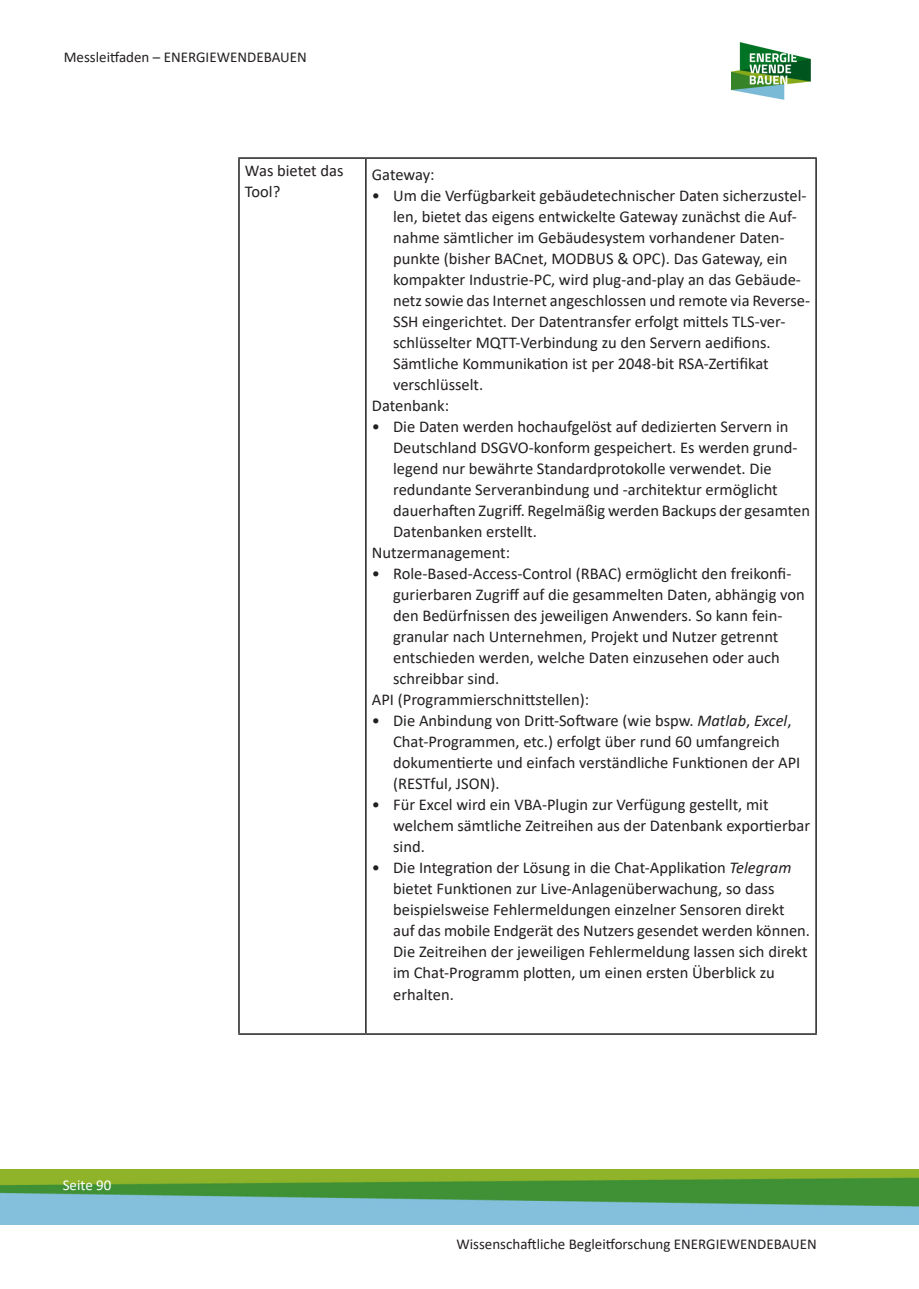
<style>
.page{position:relative;width:919px;height:1289px;background:#fff}
.page>*{position:absolute;margin:0;border:0;box-sizing:border-box;transform-origin:0 0}
.t1{font:16.5px/21px "Calibri";color:#231f20}
.t2{font:15px "Calibri";color:#231f20}
.t3{font:15px "Calibri";color:#fff}
.s1{font-style:italic}
</style>
<div class="page">
<img style="left:0;top:1169px;width:918px;height:54px">
<img style="left:731px;top:43px;width:80px;height:57px">
<hr style="left:238px;top:157px;width:128px;height:2px;background:#231f20">
<hr style="left:238px;top:159px;width:2px;height:874px;background:#231f20">
<hr style="left:366px;top:157px;width:450px;height:2px;background:#231f20">
<hr style="left:365px;top:159px;width:1px;height:874px;background:#231f20">
<hr style="left:815px;top:159px;width:1px;height:874px;background:#231f20">
<hr style="left:238px;top:1033px;width:128px;height:1px;background:#231f20">
<hr style="left:366px;top:1033px;width:450px;height:1px;background:#231f20">
<p class="t2" style="left:64px;top:47px;width:244px">Messleitfaden – ENERGIEWENDEBAUEN</p>
<p class="t3" style="left:63px;top:1174px;width:50px">Seite 90</p>
<p class="t1" style="left:245px;top:160px;width:100px">Was bietet das<br>Tool?</p>
<p class="t1" style="left:372px;top:164px;width:64px">Gateway:</p>
<p class="t1" style="left:372px;top:185px;width:436px">• Um die Verfügbarkeit gebäudetechnischer Daten sicherzustel-</p>
<p class="t1" style="left:393px;top:206px;width:405px">len, bietet das eigens entwickelte Gateway zunächst die Auf-</p>
<p class="t1" style="left:393px;top:227px;width:393px">nahme sämtlicher im Gebäudesystem vorhandener Daten-</p>
<p class="t1" style="left:393px;top:248px;width:396px">punkte (bisher BACnet, MODBUS &amp; OPC). Das Gateway, ein</p>
<p class="t1" style="left:393px;top:269px;width:409px">kompakter Industrie-PC, wird plug-and-play an das Gebäude-</p>
<p class="t1" style="left:393px;top:290px;width:418px">netz sowie das Internet angeschlossen und remote via Reverse-</p>
<p class="t1" style="left:393px;top:311px;width:394px">SSH eingerichtet. Der Datentransfer erfolgt mittels TLS-ver-</p>
<p class="t1" style="left:393px;top:332px;width:379px">schlüsselter MQTT-Verbindung zu den Servern aedifions.</p>
<p class="t1" style="left:393px;top:353px;width:377px">Sämtliche Kommunikation ist per 2048-bit RSA-Zertifikat</p>
<p class="t1" style="left:393px;top:374px;width:92px">verschlüsselt.</p>
<p class="t1" style="left:372px;top:395px;width:79px">Datenbank:</p>
<p class="t1" style="left:372px;top:416px;width:418px">• Die Daten werden hochaufgelöst auf dedizierten Servern in</p>
<p class="t1" style="left:393px;top:437px;width:406px">Deutschland DSGVO-konform gespeichert. Es werden grund-</p>
<p class="t1" style="left:393px;top:458px;width:380px">legend nur bewährte Standardprotokolle verwendet. Die</p>
<p class="t1" style="left:393px;top:479px;width:386px">redundante Serveranbindung und -architektur ermöglicht</p>
<p class="t1" style="left:393px;top:500px;width:418px">dauerhaften Zugriff. Regelmäßig werden Backups der gesamten</p>
<p class="t1" style="left:393px;top:521px;width:145px">Datenbanken erstellt.</p>
<p class="t1" style="left:372px;top:542px;width:140px">Nutzermanagement:</p>
<p class="t1" style="left:372px;top:563px;width:421px">• Role-Based-Access-Control (RBAC) ermöglicht den freikonfi-</p>
<p class="t1" style="left:393px;top:584px;width:413px">gurierbaren Zugriff auf die gesammelten Daten, abhängig von</p>
<p class="t1" style="left:393px;top:605px;width:391px">den Bedürfnissen des jeweiligen Anwenders. So kann fein-</p>
<p class="t1" style="left:393px;top:626px;width:387px">granular nach Unternehmen, Projekt und Nutzer getrennt</p>
<p class="t1" style="left:393px;top:647px;width:388px">entschieden werden, welche Daten einzusehen oder auch</p>
<p class="t1" style="left:393px;top:668px;width:108px">schreibbar sind.</p>
<p class="t1" style="left:372px;top:689px;width:219px">API (Programmierschnittstellen):</p>
<p class="t1" style="left:372px;top:710px;width:421px">• Die Anbindung von Dritt-Software (wie bspw. <span class="s1">Matlab</span>, <span class="s1">Excel</span>,</p>
<p class="t1" style="left:393px;top:731px;width:388px">Chat-Programmen, etc.) erfolgt über rund 60 umfangreich</p>
<p class="t1" style="left:393px;top:752px;width:409px">dokumentierte und einfach verständliche Funktionen der API</p>
<p class="t1" style="left:393px;top:773px;width:108px">(RESTful, JSON).</p>
<p class="t1" style="left:372px;top:794px;width:398px">• Für Excel wird ein VBA-Plugin zur Verfügung gestellt, mit</p>
<p class="t1" style="left:393px;top:815px;width:418px">welchem sämtliche Zeitreihen aus der Datenbank exportierbar</p>
<p class="t1" style="left:393px;top:836px;width:33px">sind.</p>
<p class="t1" style="left:372px;top:857px;width:421px">• Die Integration der Lösung in die Chat-Applikation <span class="s1">Telegram</span></p>
<p class="t1" style="left:393px;top:878px;width:383px">bietet Funktionen zur Live-Anlagenüberwachung, so dass</p>
<p class="t1" style="left:393px;top:899px;width:393px">beispielsweise Fehlermeldungen einzelner Sensoren direkt</p>
<p class="t1" style="left:393px;top:920px;width:418px">auf das mobile Endgerät des Nutzers gesendet werden können.</p>
<p class="t1" style="left:393px;top:941px;width:416px">Die Zeitreihen der jeweiligen Fehlermeldung lassen sich direkt</p>
<p class="t1" style="left:393px;top:962px;width:383px">im Chat-Programm plotten, um einen ersten Überblick zu</p>
<p class="t1" style="left:393px;top:983px;width:62px">erhalten.</p>
<p class="t2" style="left:456px;top:1233px;width:362px">Wissenschaftliche Begleitforschung ENERGIEWENDEBAUEN</p>
</div>
